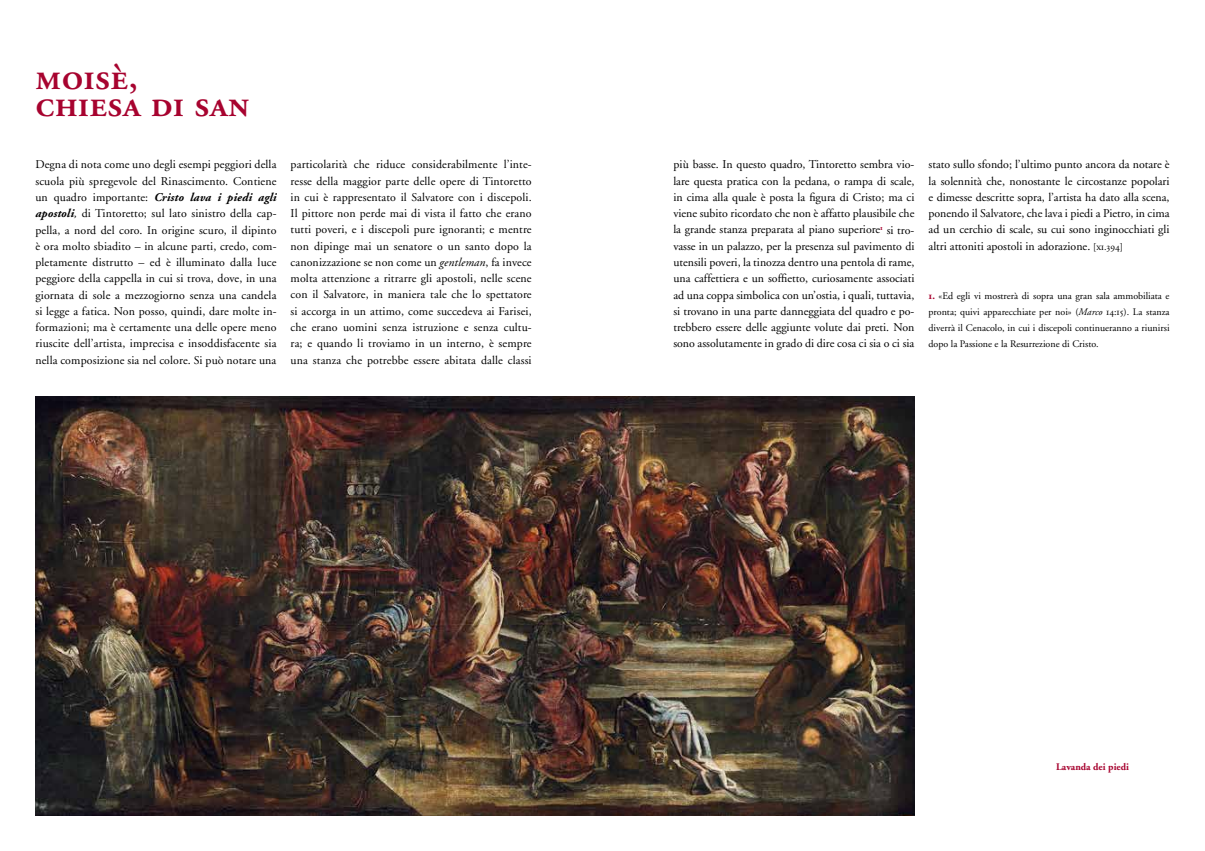
<style>
.page{position:relative;width:1205px;height:851px;background:#fff}
.page>*{position:absolute;margin:0;border:0;box-sizing:border-box;transform-origin:0 0}
.t1{font:37.5px/27.5px "Adobe Garamond Semibold SC";color:#a7032f}
.t2{font:11.88px/16.2px "Adobe Garamond";color:#000;text-align:justify}
.t3{font:10px/16.2px "Adobe Garamond";color:#000;text-align:justify}
.t4{font:700 10px "Adobe Garamond";color:#a7032f}
.s1{font-weight:700;font-style:italic}
.s2{font-style:italic}
.s3{font-size:10px}
.s4{font-family:"Adobe Garamond Regular SC";font-size:10px}
.s5{font-family:"Adobe Garamond Exp";font-weight:700;color:#a7032f}
.s6{font-family:"Adobe Garamond Regular SC"}
</style>
<div class="page">
<img style="left:35px;top:396px;width:879px;height:419px">
<svg style="left:558px;top:763px;width:9px;height:7px"></svg>
<svg style="left:638px;top:763px;width:9px;height:9px"></svg>
<h1 class="t1" style="left:35px;top:64px;width:215px">moisè, chiesa di san</h1>
<p class="t2" style="left:35px;top:157px;width:243px">Degna di nota come uno degli esempi peggiori della scuola più spregevole del Rinascimento. Contiene un quadro importante: <span class="s1">Cristo lava i piedi agli apostoli</span><span class="s2">,</span> di Tintoretto; sul lato sinistro della cap&shy;pella, a nord del coro. In origine scuro, il dipinto è ora molto sbiadito – in alcune parti, credo, com&shy;pletamente distrutto – ed è illuminato dalla luce peggiore della cappella in cui si trova, dove, in una giornata di sole a mezzogiorno senza una candela si legge a fatica. Non posso, quindi, dare molte in&shy;formazioni; ma è certamente una delle opere meno riuscite dell’artista, imprecisa e insoddisfacente sia nella composizione sia nel colore. Si può notare una</p>
<p class="t2" style="left:291px;top:157px;width:243px">particolarità che riduce considerabilmente l’inte&shy;resse della maggior parte delle opere di Tintoretto in cui è rappresentato il Salvatore con i discepoli.<br>Il pittore non perde mai di vista il fatto che erano tutti poveri, e i discepoli pure ignoranti; e mentre non dipinge mai un senatore o un santo dopo la canonizzazione se non come un <span class="s2">gentleman</span>, fa invece molta attenzione a ritrarre gli apostoli, nelle scene con il Salvatore, in maniera tale che lo spettatore si accorga in un attimo, come succedeva ai Farisei, che erano uomini senza istruzione e senza cultu&shy;ra; e quando li troviamo in un interno, è sempre una stanza che potrebbe essere abitata dalle classi</p>
<p class="t2" style="left:673px;top:157px;width:243px">più basse. In questo quadro, Tintoretto sembra vio&shy;lare questa pratica con la pedana, o rampa di scale, in cima alla quale è posta la figura di Cristo; ma ci viene subito ricordato che non è affatto plausibile che la grande stanza preparata al piano superiore<sup>1</sup> si tro&shy;vasse in un palazzo, per la presenza sul pavimento di utensili poveri, la tinozza dentro una pentola di rame, una caffettiera e un soffietto, curiosamente associati ad una coppa simbolica con un’ostia, i quali, tuttavia, si trovano in una parte danneggiata del quadro e po&shy;trebbero essere delle aggiunte volute dai preti. Non sono assolutamente in grado di dire cosa ci sia o ci sia</p>
<p class="t2" style="left:928px;top:157px;width:243px">stato sullo sfondo; l’ultimo punto ancora da notare è la solennità che, nonostante le circostanze popolari e dimesse descritte sopra, l’artista ha dato alla scena, ponendo il Salvatore, che lava i piedi a Pietro, in cima ad un cerchio di scale, su cui sono inginocchiati gli altri attoniti apostoli in adorazione. <span class="s3">[</span><span class="s4">xi.394</span><span class="s3">]</span></p>
<p class="t3" style="left:928px;top:287px;width:243px"><span class="s5">1.</span> «Ed egli vi mostrerà di sopra una gran sala ammobiliata e pronta; quivi apparecchiate per noi» (<span class="s2">Marco</span> <span class="s6">14:15</span>). La stanza diverrà il Cenacolo, in cui i discepoli continueranno a riunirsi dopo la Passione e la Resurrezione di Cristo.</p>
<p class="t4" style="left:1056px;top:761px;width:74px">Lavanda dei piedi</p>
</div>
